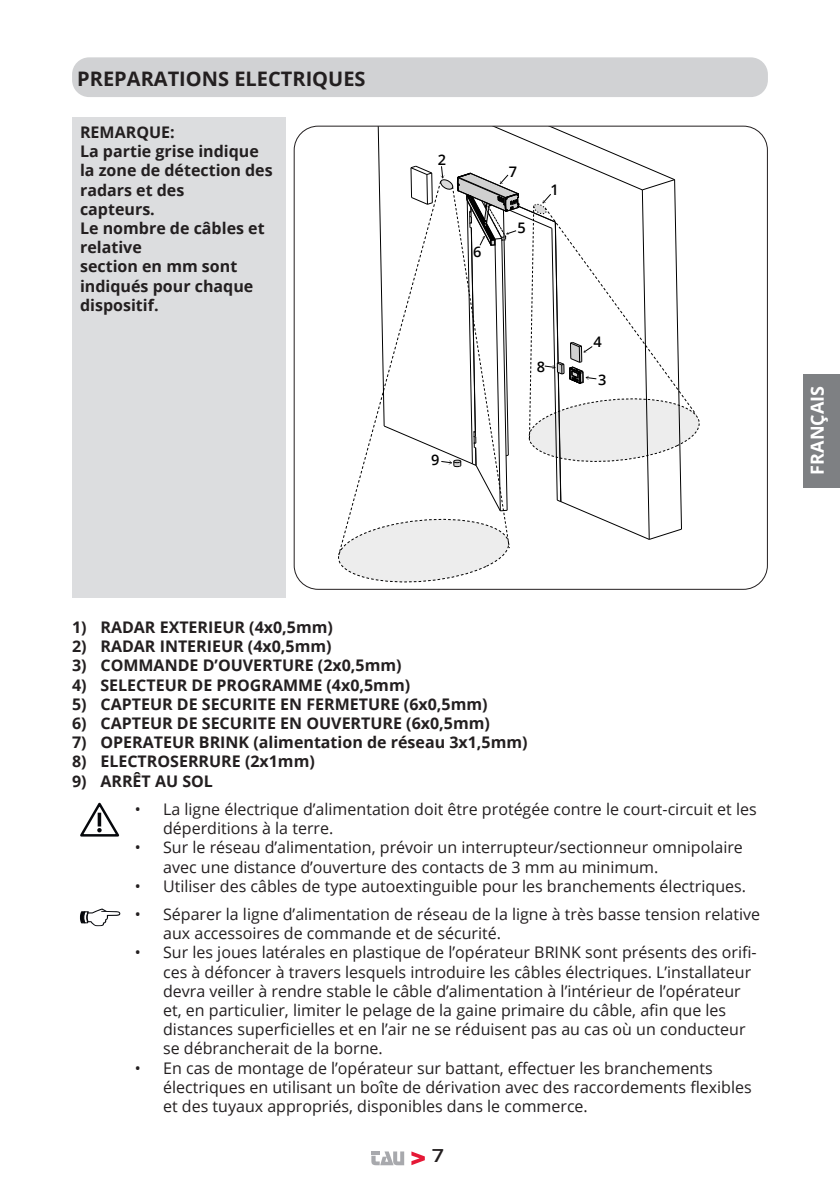
<style>
.page{position:relative;width:840px;height:1191px;background:#fff}
.page>*{position:absolute;margin:0;border:0;box-sizing:border-box;transform-origin:0 0}
.Paragrafo_base{font:700 20px "Open Sans";color:#231f20}
.t1{font:700 18px "Open Sans";color:#fff}
.t2{font:600 18px "Open Sans";color:#231f20;scale:1.2 1}
.t3{font:16px/19.2px "Open Sans";color:#231f20}
.t4{font:700 16px/19.2px "Open Sans";color:#231f20}
.t5{font:600 14.6px "Open Sans";color:#000}
</style>
<div class="page">
<svg style="left:411px;top:1151px;width:13px;height:14px"></svg>
<svg style="left:371px;top:1151px;width:33px;height:14px"></svg>
<div style="left:72px;top:57px;width:695px;height:40px;background:#d1d2d4;border-radius:17px"></div>
<div style="left:72px;top:118px;width:213px;height:480px;background:#dcdddf"></div>
<svg style="left:338px;top:128px;width:362px;height:455px"></svg>
<svg style="left:80px;top:802px;width:40px;height:35px"></svg>
<svg style="left:80px;top:908px;width:40px;height:18px"></svg>
<div style="left:802px;top:374px;width:37px;height:114px;background:#7e8083"></div>
<p class="Paragrafo_base" style="left:77px;top:64px;width:290px">PREPARATIONS ELECTRIQUES</p>
<p class="t4" style="left:80px;top:122px;width:96px">REMARQUE:</p>
<p class="t4" style="left:80px;top:141px;width:194px">La partie grise indique la zone de détection des radars et des</p>
<p class="t4" style="left:80px;top:199px;width:76px">capteurs.</p>
<p class="t4" style="left:80px;top:218px;width:186px">Le nombre de câbles et relative</p>
<p class="t4" style="left:80px;top:256px;width:175px">section en mm sont indiqués pour chaque dispositif.</p>
<p class="t5" style="left:437px;top:150px;width:10px">2</p>
<p class="t5" style="left:473px;top:241px;width:10px">6</p>
<p class="t5" style="left:508px;top:161px;width:10px">7</p>
<p class="t5" style="left:517px;top:217px;width:10px">5</p>
<p class="t5" style="left:550px;top:180px;width:10px">1</p>
<p class="t5" style="left:431px;top:449px;width:10px">9</p>
<p class="t5" style="left:536px;top:357px;width:10px">8</p>
<p class="t5" style="left:593px;top:332px;width:10px">4</p>
<p class="t5" style="left:598px;top:369px;width:10px">3</p>
<p class="t1" style="left:804px;top:474px;width:90px;rotate:-90deg">FRANÇAIS</p>
<p class="t4" style="left:72px;top:617px;width:262px">1) RADAR EXTERIEUR (4x0,5mm)</p>
<p class="t4" style="left:72px;top:636px;width:261px">2) RADAR INTERIEUR (4x0,5mm)</p>
<p class="t4" style="left:72px;top:655px;width:331px">3) COMMANDE D’OUVERTURE (2x0,5mm)</p>
<p class="t4" style="left:72px;top:675px;width:339px">4) SELECTEUR DE PROGRAMME (4x0,5mm)</p>
<p class="t4" style="left:72px;top:694px;width:417px">5) CAPTEUR DE SECURITE EN FERMETURE (6x0,5mm)</p>
<p class="t4" style="left:72px;top:713px;width:419px">6) CAPTEUR DE SECURITE EN OUVERTURE (6x0,5mm)</p>
<p class="t4" style="left:72px;top:732px;width:457px">7) OPERATEUR BRINK (alimentation de réseau 3x1,5mm)</p>
<p class="t4" style="left:72px;top:751px;width:244px">8) ELECTROSERRURE (2x1mm)</p>
<p class="t4" style="left:72px;top:771px;width:142px">9) ARRÊT AU SOL</p>
<p class="t3" style="left:163px;top:799px;width:594px;text-indent:-28px">• La ligne électrique d’alimentation doit être protégée contre le court-circuit et les déperditions à la terre.</p>
<p class="t3" style="left:163px;top:837px;width:581px;text-indent:-28px">• Sur le réseau d’alimentation, prévoir un interrupteur/sectionneur omnipolaire avec une distance d’ouverture des contacts de 3 mm au minimum.</p>
<p class="t3" style="left:135px;top:876px;width:612px">• Utiliser des câbles de type autoextinguible pour les branchements électriques.</p>
<p class="t3" style="left:163px;top:904px;width:598px;text-indent:-28px">• Séparer la ligne d’alimentation de réseau de la ligne à très basse tension relative aux accessoires de commande et de sécurité.</p>
<p class="t3" style="left:163px;top:942px;width:595px;text-indent:-28px">• Sur les joues latérales en plastique de l’opérateur BRINK sont présents des orifi&shy;ces à défoncer à travers lesquels introduire les câbles électriques. L’installateur devra veiller à rendre stable le câble d’alimentation à l’intérieur de l’opérateur et, en particulier, limiter le pelage de la gaine primaire du câble, afin que les distances superficielles et en l’air ne se réduisent pas au cas où un conducteur se débrancherait de la borne.</p>
<p class="t3" style="left:163px;top:1057px;width:589px;text-indent:-28px">• En cas de montage de l’opérateur sur battant, effectuer les branchements électriques en utilisant un boîte de dérivation avec des raccordements flexibles et des tuyaux appropriés, disponibles dans le commerce.</p>
<p class="t2" style="left:431px;top:1143px;width:12px">7</p>
</div>
